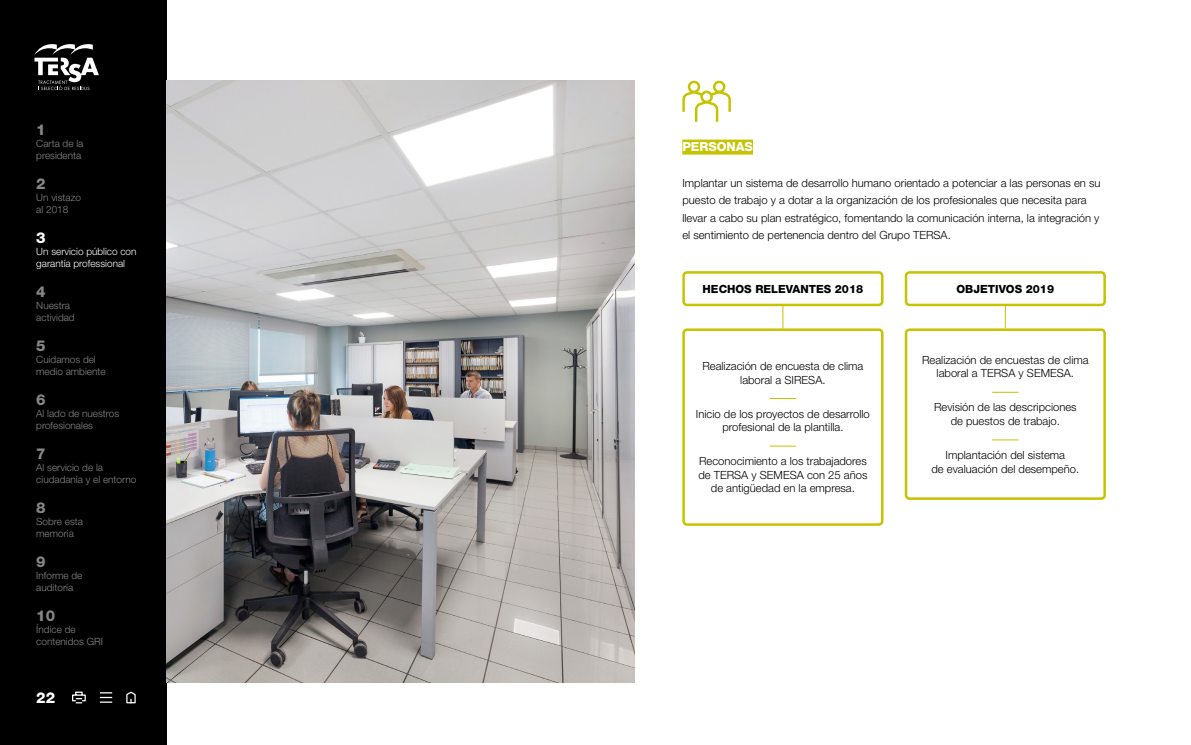
<style>
.page{position:relative;width:1191px;height:745px;background:#fff}
.page>*{position:absolute;margin:0;border:0;box-sizing:border-box;transform-origin:0 0}
.t1{font:800 15px "Helvetica Neue LT Std";color:#878787}
.t2{font:800 15px "Helvetica Neue LT Std";color:#fff}
.t3{font:800 12.5px "Helvetica Neue LT Std";color:#fff}
.t4{font:300 11.25px/13.5px "Helvetica Neue LT Std";color:#000;text-align:center}
.t5{font:800 11.25px "Helvetica Neue LT Std";color:#000}
.t6{font:300 10px/12px "Helvetica Neue LT Std";color:#878787}
.t7{font:300 10px/12px "Helvetica Neue LT Std";color:#fff}
</style>
<div class="page">
<div style="left:0;top:0;width:167px;height:744px;background:#000"></div>
<svg style="left:34px;top:44px;width:65px;height:46px"></svg>
<svg style="left:72px;top:691px;width:14px;height:12px"></svg>
<svg style="left:100px;top:692px;width:12px;height:10px"></svg>
<svg style="left:126px;top:691px;width:10px;height:12px"></svg>
<svg style="left:782px;top:306px;width:1px;height:22px"></svg>
<svg style="left:1005px;top:306px;width:1px;height:22px"></svg>
<div style="left:682px;top:271px;width:201px;height:35px;border:2px solid #c6c300;border-radius:4px"></div>
<div style="left:904px;top:271px;width:202px;height:35px;border:2px solid #c6c300;border-radius:4px"></div>
<svg style="left:769px;top:398px;width:27px;height:1px"></svg>
<svg style="left:769px;top:445px;width:27px;height:1px"></svg>
<div style="left:682px;top:328px;width:201px;height:197px;border:2px solid #c6c300;border-radius:4px"></div>
<svg style="left:992px;top:391px;width:26px;height:1px"></svg>
<svg style="left:992px;top:439px;width:26px;height:1px"></svg>
<div style="left:904px;top:328px;width:202px;height:171px;border:2px solid #c6c300;border-radius:4px"></div>
<div style="left:682px;top:139px;width:71px;height:15px;background:#c6c300"></div>
<div style="left:713px;top:81px;width:12px;height:12px;border:2px solid #c6c300;border-radius:50%"></div>
<div style="left:688px;top:81px;width:12px;height:12px;border:2px solid #c6c300;border-radius:50%"></div>
<svg style="left:682px;top:89px;width:49px;height:33px"></svg>
<svg style="left:701px;top:92px;width:10px;height:10px"></svg>
<div style="left:700px;top:91px;width:13px;height:12px;border:2px solid #c6c300;border-radius:50%"></div>
<img style="left:167px;top:81px;width:467px;height:600px">
<h1 class="t1" style="left:36px;top:120px;width:11px">1</h1>
<p class="t6" style="left:36px;top:137px;width:49px">Carta de la presidenta</p>
<h1 class="t1" style="left:36px;top:174px;width:11px">2</h1>
<p class="t6" style="left:36px;top:191px;width:46px">Un vistazo al 2018</p>
<h1 class="t2" style="left:36px;top:228px;width:11px">3</h1>
<p class="t7" style="left:36px;top:245px;width:102px">Un servicio público con garantía professional</p>
<h1 class="t1" style="left:36px;top:282px;width:11px">4</h1>
<p class="t6" style="left:36px;top:299px;width:40px">Nuestra actividad</p>
<h1 class="t1" style="left:36px;top:336px;width:11px">5</h1>
<p class="t6" style="left:36px;top:353px;width:71px">Cuidamos del medio ambiente</p>
<h1 class="t1" style="left:36px;top:390px;width:11px">6</h1>
<p class="t6" style="left:36px;top:407px;width:84px">Al lado de nuestros profesionales</p>
<h1 class="t1" style="left:36px;top:444px;width:11px">7</h1>
<p class="t6" style="left:36px;top:461px;width:102px">Al servicio de la ciudadanía y el entorno</p>
<h1 class="t1" style="left:36px;top:498px;width:11px">8</h1>
<p class="t6" style="left:36px;top:515px;width:48px">Sobre esta memoria</p>
<h1 class="t1" style="left:36px;top:552px;width:11px">9</h1>
<p class="t6" style="left:36px;top:569px;width:48px">Informe de auditoría</p>
<h1 class="t1" style="left:36px;top:606px;width:20px">10</h1>
<p class="t6" style="left:36px;top:623px;width:68px">Índice de contenidos GRI</p>
<h1 class="t2" style="left:36px;top:688px;width:20px">22</h1>
<p class="t3" style="left:682px;top:139px;width:72px">PERSONAS</p>
<p class="t4" style="left:682px;top:173px;width:420px;line-height:17.5px;text-align:left">Implantar un sistema de desarrollo humano orientado a potenciar a las personas en su puesto de trabajo y a dotar a la organización de los profesionales que necesita para llevar a cabo su plan estratégico, fomentando la comunicación interna, la integración y el sentimiento de pertenencia dentro del Grupo TERSA.</p>
<p class="t5" style="left:702px;top:282px;width:162px">HECHOS RELEVANTES 2018</p>
<p class="t5" style="left:956px;top:282px;width:99px">OBJETIVOS 2019</p>
<p class="t4" style="left:702px;top:359px;width:163px">Realización de encuesta de clima laboral a SIRESA.</p>
<p class="t4" style="left:696px;top:406px;width:175px">Inicio de los proyectos de desarrollo profesional de la plantilla.</p>
<p class="t4" style="left:698px;top:454px;width:171px">Reconocimiento a los trabajadores de TERSA y SEMESA con 25 años de antigüedad en la empresa.</p>
<p class="t4" style="left:922px;top:352px;width:168px">Realización de encuestas de clima laboral a TERSA y SEMESA.</p>
<p class="t4" style="left:934px;top:400px;width:144px">Revisión de las descripciones de puestos de trabajo.</p>
<p class="t4" style="left:931px;top:448px;width:149px">Implantación del sistema<br>de evaluación del desempeño.</p>
</div>
